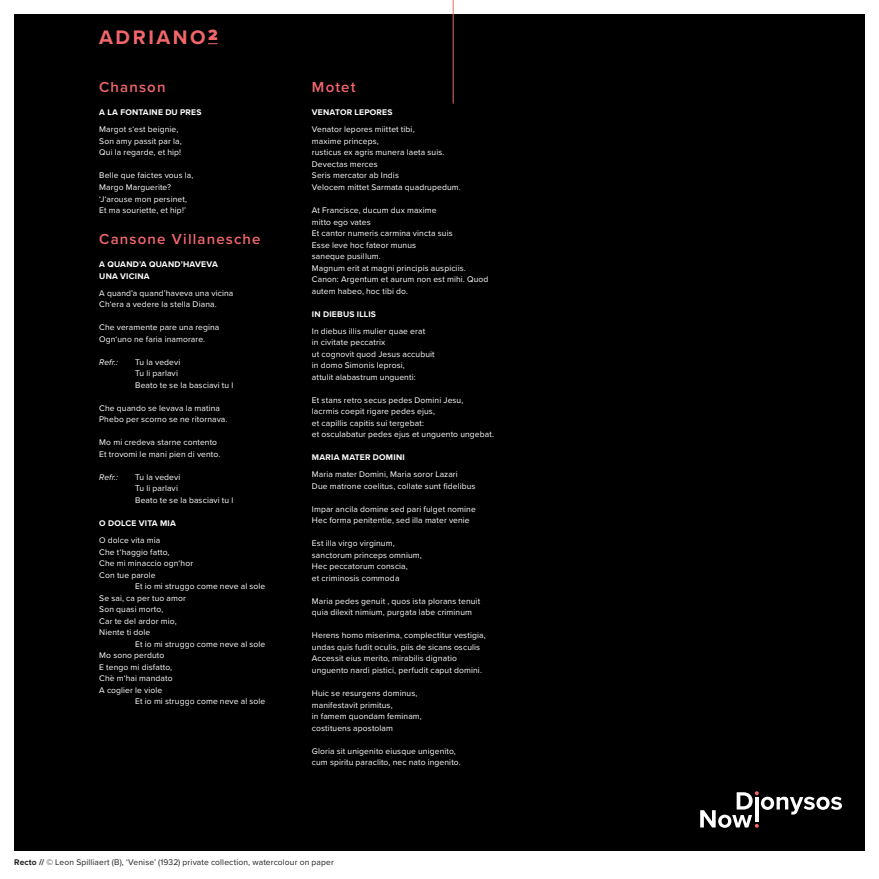
<style>
.page{position:relative;width:879px;height:879px;background:#fff}
.page>*{position:absolute;margin:0;border:0;box-sizing:border-box;transform-origin:0 0}
.t1{font:700 20.3px "Proxima Nova";letter-spacing:.125em;color:#f1666a}
.t2{font:600 15px "Proxima Nova";letter-spacing:.075em;color:#f1666a}
.t3{font:8.5px/11.5px "Proxima Nova";letter-spacing:.015em;color:#fff}
.t4{font:700 8.5px/11.5px "Proxima Nova";letter-spacing:.025em;color:#fff}
.t5{font:8.5px "Proxima Nova";letter-spacing:.015em;color:#231f20}
.t6{font:italic 8.5px "Proxima Nova";letter-spacing:.01em;color:#fff}
.s1{font-weight:700}
</style>
<div class="page">
<div style="left:14px;top:14px;width:851px;height:836px;background:#000"></div>
<hr style="left:453px;top:0;width:1px;height:103px;background:#f1666a">
<svg style="left:700px;top:791px;width:142px;height:37px"></svg>
<h1 class="t1" style="left:99px;top:22px;width:120px">ADRIANO<sup>2</sup></h1>
<h2 class="t2" style="left:99px;top:76px;width:68px">Chanson</h2>
<p class="t4" style="left:99px;top:106px;width:104px">A LA FONTAINE DU PRES</p>
<p class="t3" style="left:99px;top:123px;width:84px">Margot s‘est beignie,<br>Son amy passit par la,<br>Qui la regarde, et hip!</p>
<p class="t3" style="left:99px;top:169px;width:96px">Belle que faictes vous la,<br>Margo Marguerite? ‘J‘arouse mon persinet,<br>Et ma souriette, et hip!’</p>
<h2 class="t2" style="left:99px;top:228px;width:163px">Cansone Villanesche</h2>
<p class="t4" style="left:99px;top:258px;width:120px">A QUAND’A QUAND’HAVEVA<br>UNA VICINA</p>
<p class="t3" style="left:99px;top:287px;width:136px">A quand’a quand’haveva una vicina<br>Ch‘era a vedere la stella Diana.</p>
<p class="t3" style="left:99px;top:321px;width:122px">Che veramente pare una regina<br>Ogn‘uno ne faria inamorare.</p>
<p class="t6" style="left:99px;top:355px;width:20px">Refr.:</p>
<p class="t3" style="left:135px;top:356px;width:100px">Tu la vedevi<br>Tu li parlavi<br>Beato te se la basciavi tu l</p>
<p class="t3" style="left:99px;top:402px;width:130px">Che quando se levava la matina<br>Phebo per scorno se ne ritornava.</p>
<p class="t3" style="left:99px;top:436px;width:123px">Mo mi credeva starne contento<br>Et trovomi le mani pien di vento.</p>
<p class="t6" style="left:99px;top:471px;width:20px">Refr.:</p>
<p class="t3" style="left:135px;top:471px;width:100px">Tu la vedevi<br>Tu li parlavi<br>Beato te se la basciavi tu l</p>
<p class="t4" style="left:99px;top:517px;width:78px">O DOLCE VITA MIA</p>
<p class="t3" style="left:99px;top:534px;width:63px">O dolce vita mia</p>
<p class="t3" style="left:99px;top:545px;width:72px">Che t‘haggio fatto,</p>
<p class="t3" style="left:99px;top:557px;width:95px">Che mi minaccio ogn‘hor</p>
<p class="t3" style="left:99px;top:568px;width:58px">Con tue parole</p>
<p class="t3" style="left:135px;top:580px;width:132px">Et io mi struggo come neve al sole</p>
<p class="t3" style="left:99px;top:591px;width:88px">Se sai, ca per tuo amor</p>
<p class="t3" style="left:99px;top:603px;width:66px">Son quasi morto,</p>
<p class="t3" style="left:99px;top:614px;width:79px">Car te del ardor mio,</p>
<p class="t3" style="left:99px;top:626px;width:53px">Niente ti dole</p>
<p class="t3" style="left:135px;top:637px;width:132px">Et io mi struggo come neve al sole</p>
<p class="t3" style="left:99px;top:649px;width:67px">Mo sono perduto</p>
<p class="t3" style="left:99px;top:660px;width:74px">E tengo mi disfatto,</p>
<p class="t3" style="left:99px;top:672px;width:75px">Chè m‘hai mandato</p>
<p class="t3" style="left:99px;top:683px;width:65px">A coglier le viole</p>
<p class="t3" style="left:135px;top:695px;width:132px">Et io mi struggo come neve al sole</p>
<h2 class="t2" style="left:312px;top:76px;width:45px">Motet</h2>
<p class="t4" style="left:312px;top:106px;width:82px">VENATOR LEPORES</p>
<p class="t3" style="left:312px;top:123px;width:150px">Venator lepores miittet tibi,<br>maxime princeps,<br>rusticus ex agris munera laeta suis.<br>Devectas merces<br>Seris mercator ab Indis<br>Velocem mittet Sarmata quadrupedum.</p>
<p class="t3" style="left:312px;top:204px;width:178px">At Francisce, ducum dux maxime<br>mitto ego vates<br>Et cantor numeris carmina vincta suis<br>Esse leve hoc fateor munus<br>saneque pusillum.<br>Magnum erit at magni principis auspiciis.<br>Canon: Argentum et aurum non est mihi. Quod autem habeo, hoc tibi do.</p>
<p class="t4" style="left:312px;top:308px;width:66px">IN DIEBUS ILLIS</p>
<p class="t3" style="left:312px;top:325px;width:124px">In diebus illis mulier quae erat<br>in civitate peccatrix<br>ut cognovit quod Jesus accubuit in domo Simonis leprosi,<br>attulit alabastrum unguenti:</p>
<p class="t3" style="left:312px;top:394px;width:184px">Et stans retro secus pedes Domini Jesu,<br>lacrmis coepit rigare pedes ejus,<br>et capillis capitis sui tergebat:<br>et osculabatur pedes ejus et unguento ungebat.</p>
<p class="t4" style="left:312px;top:451px;width:94px">MARIA MATER DOMINI</p>
<p class="t3" style="left:312px;top:468px;width:165px">Maria mater Domini, Maria soror Lazari<br>Due matrone coelitus, collate sunt fidelibus</p>
<p class="t3" style="left:312px;top:503px;width:165px">Impar ancila domine sed pari fulget nomine<br>Hec forma penitentie, sed illa mater venie</p>
<p class="t3" style="left:312px;top:537px;width:111px">Est illa virgo virginum, sanctorum princeps omnium,<br>Hec peccatorum conscia,<br>et criminosis commoda</p>
<p class="t3" style="left:312px;top:595px;width:170px">Maria pedes genuit , quos ista plorans tenuit quia dilexit nimium, purgata labe criminum</p>
<p class="t3" style="left:312px;top:629px;width:175px">Herens homo miserima, complectitur vestigia, undas quis fudit oculis, piis de sicans osculis Accessit eius merito, mirabilis dignatio unguento nardi pistici, perfudit caput domini.</p>
<p class="t3" style="left:312px;top:687px;width:111px">Huic se resurgens dominus, manifestavit primitus,<br>in famem quondam feminam, costituens apostolam</p>
<p class="t3" style="left:312px;top:744px;width:150px">Gloria sit unigenito eiusque unigenito, cum spiritu paraclito, nec nato ingenito.</p>
<p class="t5" style="left:14px;top:855px;width:321px"><span class="s1">Recto //</span> © Leon Spilliaert (B), ‘Venise’ (1932) private collection, watercolour on paper</p>
</div>
